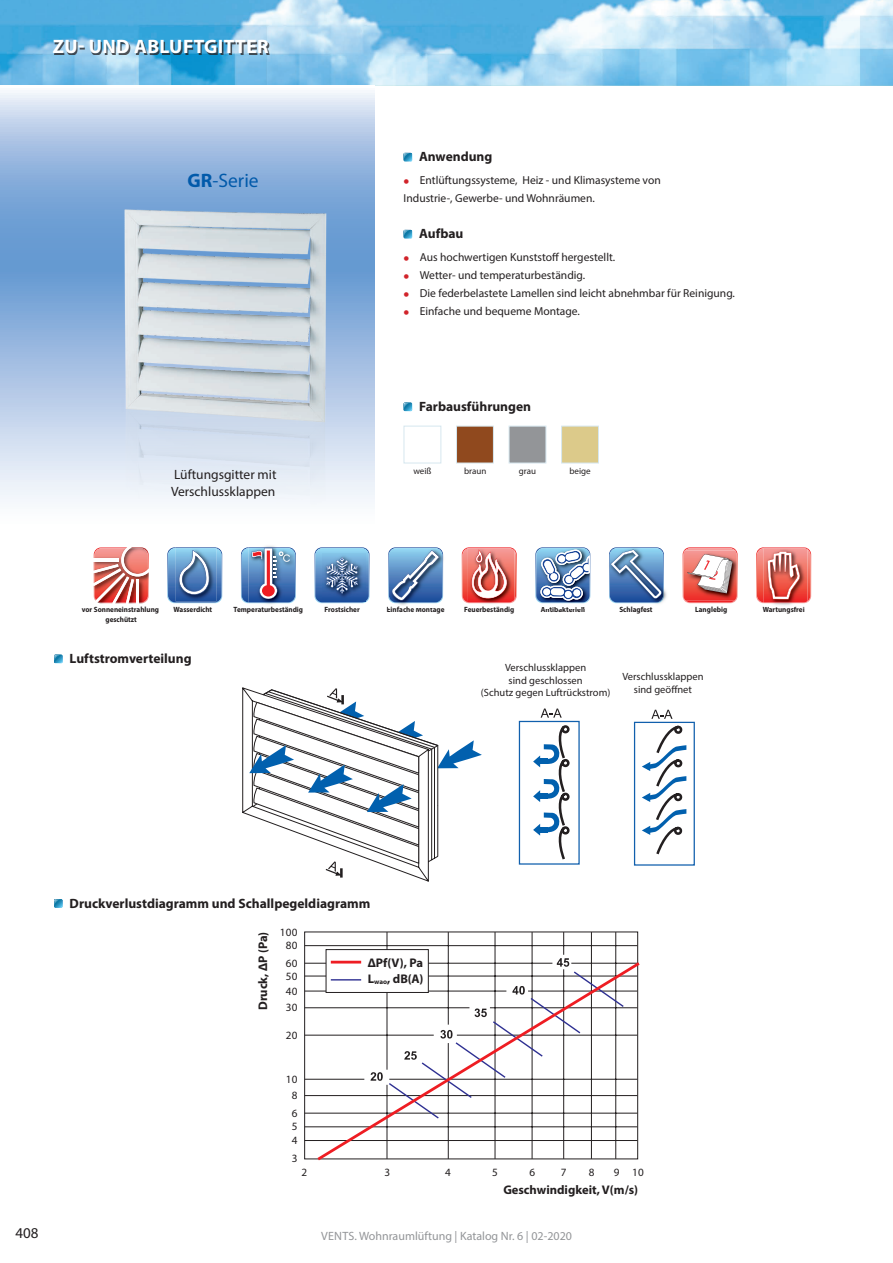
<style>
.page{position:relative;width:893px;height:1263px;background:#fff}
.page>*{position:absolute;margin:0;border:0;box-sizing:border-box;transform-origin:0 0}
.t1{font:700 19.5px "Myriad Pro";letter-spacing:.02em;color:#fff}
.t2{font:19.5px "Myriad Pro";color:#015aaa}
.t3{font:15px "Myriad Pro";color:#231f20}
.t4{font:700 13.5px "Myriad Pro";color:#231f20}
.t5{font:13.5px/16.2px "Myriad Pro";color:#231f20}
.t6{font:700 12.6px/16px "Myriad Pro";color:#231f20}
.t7{font:12px "Myriad Pro";color:#939598}
.t8{font:11.55px/18px "Myriad Pro";color:#231f20}
.t9{font:11.1px/16.4px "Myriad Pro";letter-spacing:.02em;color:#231f20;text-align:center}
.t10{font:10.5px/12.6px "Myriad Pro";color:#231f20;text-align:center}
.t11{font:9px "Myriad Pro";color:#231f20}
.t12{font:700 7.65px/9.1px "Myriad Pro";color:#231f20;text-align:center;scale:.94 1}
.s1{font-weight:700}
.s2{font-weight:700;font-size:17.4px;color:#d1232a}
</style>
<div class="page">
<img style="left:0;top:0;width:893px;height:85px">
<svg style="left:0;top:93px;width:374px;height:571px"></svg>
<div style="left:519px;top:721px;width:61px;height:144px;border:1px solid #1160ad"></div>
<div style="left:634px;top:722px;width:61px;height:144px;border:1px solid #1160ad"></div>
<svg style="left:533px;top:708px;width:38px;height:152px"></svg>
<svg style="left:642px;top:710px;width:44px;height:145px"></svg>
<svg style="left:242px;top:687px;width:240px;height:194px"></svg>
<hr style="left:305px;top:945px;width:332px;height:1px;background:#231f20">
<hr style="left:305px;top:963px;width:247px;height:1px;background:#231f20">
<hr style="left:305px;top:976px;width:332px;height:1px;background:#231f20">
<hr style="left:305px;top:991px;width:201px;height:1px;background:#231f20">
<hr style="left:305px;top:1007px;width:164px;height:1px;background:#231f20">
<hr style="left:305px;top:1035px;width:129px;height:1px;background:#231f20">
<hr style="left:305px;top:1079px;width:59px;height:1px;background:#231f20">
<hr style="left:305px;top:1095px;width:332px;height:1px;background:#231f20">
<hr style="left:305px;top:1113px;width:332px;height:1px;background:#231f20">
<hr style="left:305px;top:1126px;width:332px;height:1px;background:#231f20">
<hr style="left:305px;top:1140px;width:332px;height:1px;background:#231f20">
<svg style="left:314px;top:959px;width:326px;height:202px"></svg>
<svg style="left:370px;top:932px;width:255px;height:188px"></svg>
<div style="left:326px;top:949px;width:102px;height:44px;background:#fff;border:1px solid #231f20"></div>
<hr style="left:331px;top:961px;width:30px;height:2px;background:#ee1d23">
<hr style="left:331px;top:979px;width:30px;height:1px;background:#2e3092">
<div style="left:55px;top:41px;width:215px;height:14px;background:#231f20;opacity:.75"></div>
<svg style="left:404px;top:153px;width:8px;height:8px"></svg>
<svg style="left:404px;top:230px;width:8px;height:8px"></svg>
<svg style="left:404px;top:403px;width:8px;height:8px"></svg>
<div style="left:404px;top:426px;width:37px;height:37px;border:1px solid #d6e7ef"></div>
<div style="left:456px;top:426px;width:38px;height:37px;background:#90491e;border:1px solid #d6e7ef"></div>
<div style="left:509px;top:426px;width:37px;height:37px;background:#939598;border:1px solid #d6e7ef"></div>
<div style="left:561px;top:426px;width:38px;height:37px;background:#dcca8a;border:1px solid #d6e7ef"></div>
<img style="left:97px;top:204px;width:248px;height:317px">
<svg style="left:54px;top:655px;width:8px;height:8px"></svg>
<svg style="left:54px;top:899px;width:9px;height:9px"></svg>
<svg style="left:54px;top:899px;width:8px;height:8px"></svg>
<img style="left:89px;top:540px;width:72px;height:72px">
<svg style="left:93px;top:544px;width:61px;height:61px"></svg>
<svg style="left:167px;top:547px;width:55px;height:56px;background:#6690bf"></svg>
<img style="left:248px;top:544px;width:49px;height:62px">
<img style="left:290px;top:547px;width:6px;height:56px">
<img style="left:290px;top:548px;width:5px;height:54px">
<svg style="left:241px;top:547px;width:49px;height:56px;background:#7586b0"></svg>
<svg style="left:315px;top:547px;width:54px;height:56px;background:#608aba"></svg>
<img style="left:391px;top:547px;width:52px;height:56px">
<img style="left:389px;top:548px;width:53px;height:54px">
<svg style="left:388px;top:550px;width:51px;height:50px;background:#678fbc"></svg>
<svg style="left:462px;top:547px;width:55px;height:56px;background:#df7c76"></svg>
<img style="left:539px;top:547px;width:48px;height:56px">
<img style="left:537px;top:548px;width:52px;height:54px">
<svg style="left:535px;top:550px;width:56px;height:51px"></svg>
<img style="left:615px;top:589px;width:52px;height:15px">
<img style="left:609px;top:547px;width:55px;height:56px">
<img style="left:610px;top:548px;width:53px;height:54px">
<svg style="left:610px;top:549px;width:52px;height:50px;background:#638cbb"></svg>
<img style="left:737px;top:552px;width:1px;height:46px">
<svg style="left:683px;top:547px;width:53px;height:56px"></svg>
<svg style="left:756px;top:547px;width:55px;height:56px;background:#df746c"></svg>
<h1 class="t1" style="left:53px;top:34px;width:217px">ZU- UND ABLUFTGITTER</h1>
<h1 class="t2" style="left:188px;top:168px;width:73px"><span class="s1">GR</span>-Serie</h1>
<p class="t5" style="left:171px;top:466px;width:107px">Lüftungsgitter mit<br>Verschlussklappen</p>
<p class="t4" style="left:419px;top:148px;width:75px">Anwendung</p>
<p class="t8" style="left:404px;top:171px;width:259px"><span class="s2">•</span> Entlüftungssysteme, Heiz - und Klimasysteme von<br>Industrie-, Gewerbe- und Wohnräumen.</p>
<p class="t4" style="left:419px;top:225px;width:46px">Aufbau</p>
<p class="t8" style="left:404px;top:248px;width:213px"><span class="s2">•</span> Aus hochwertigen Kunststoff hergestellt.</p>
<p class="t8" style="left:404px;top:266px;width:183px"><span class="s2">•</span> Wetter- und temperaturbeständig.</p>
<p class="t8" style="left:404px;top:284px;width:333px"><span class="s2">•</span> Die federbelastete Lamellen sind leicht abnehmbar für Reinigung.</p>
<p class="t8" style="left:404px;top:302px;width:178px"><span class="s2">•</span> Einfache und bequeme Montage.</p>
<p class="t4" style="left:419px;top:398px;width:113px">Farbausführungen</p>
<p class="t11" style="left:413px;top:466px;width:20px">weiß</p>
<p class="t11" style="left:464px;top:466px;width:24px">braun</p>
<p class="t11" style="left:519px;top:466px;width:19px">grau</p>
<p class="t11" style="left:569px;top:466px;width:23px">beige</p>
<p class="t12" style="left:391px;top:605px;width:23px">if h</p>
<p class="t12" style="left:464px;top:605px;width:55px">Feuerbeständig</p>
<p class="t12" style="left:541px;top:605px;width:44px">Atn a ere</p>
<p class="t12" style="left:552px;top:605px;width:36px">ib kt i ll</p>
<p class="t12" style="left:619px;top:605px;width:37px">Schlagfest</p>
<p class="t12" style="left:695px;top:605px;width:36px">Langlebig</p>
<p class="t12" style="left:763px;top:605px;width:46px">Wartungsfrei</p>
<p class="t12" style="left:82px;top:605px;width:84px">vor Sonneneinstrahlung geschützt</p>
<p class="t12" style="left:173px;top:605px;width:43px">Wasserdicht</p>
<p class="t12" style="left:234px;top:605px;width:75px">Temperaturbeständig</p>
<p class="t12" style="left:325px;top:605px;width:39px">Frostsicher</p>
<p class="t12" style="left:387px;top:605px;width:63px">E n ac e Montage</p>
<p class="t4" style="left:70px;top:650px;width:123px">Luftstromverteilung</p>
<p class="t10" style="left:481px;top:661px;width:131px">Verschlussklappen<br>sind geschlossen<br>(Schutz gegen Luftrückstrom)</p>
<p class="t10" style="left:622px;top:670px;width:83px">Verschlussklappen sind geöffnet</p>
<p class="t4" style="left:70px;top:894px;width:302px">Druckverlustdiagramm und Schallpegeldiagramm</p>
<p class="t6" style="left:254px;top:1010px;width:80px;rotate:-90deg">Druck, ΔP (Pa)</p>
<p class="t9" style="left:280px;top:925px;width:19px;line-height:13.6px">100<br>80</p>
<p class="t9" style="left:286px;top:955px;width:13px">60</p>
<p class="t9" style="left:286px;top:983px;width:13px;text-align:left">40<br>30</p>
<p class="t9" style="left:286px;top:1027px;width:13px">20</p>
<p class="t9" style="left:286px;top:1071px;width:13px">10<br>8</p>
<p class="t9" style="left:292px;top:1106px;width:7px;line-height:13.5px;text-align:justify">6<br>5<br>4</p>
<p class="t9" style="left:292px;top:1150px;width:7px">3</p>
<p class="t9" style="left:286px;top:968px;width:13px">50</p>
<p class="t6" style="left:368px;top:954px;width:57px">∆Pf(V), Pa<br>L<sub>wao</sub>, dB(A)</p>
<p class="t9" style="left:301px;top:1163px;width:7px">2</p>
<p class="t9" style="left:384px;top:1163px;width:7px">3</p>
<p class="t9" style="left:445px;top:1163px;width:7px">4</p>
<p class="t9" style="left:492px;top:1163px;width:7px">5</p>
<p class="t9" style="left:529px;top:1163px;width:7px">6</p>
<p class="t9" style="left:561px;top:1163px;width:7px">7</p>
<p class="t9" style="left:589px;top:1163px;width:7px">8</p>
<p class="t9" style="left:614px;top:1163px;width:32px">9 10</p>
<p class="t6" style="left:503px;top:1181px;width:136px">Geschwindigkeit, V(m/s)</p>
<p class="t3" style="left:15px;top:1224px;width:25px">408</p>
<p class="t7" style="left:321px;top:1229px;width:252px">VENTS. Wohnraumlüftung | Katalog Nr. 6 | 02-2020</p>
</div>
